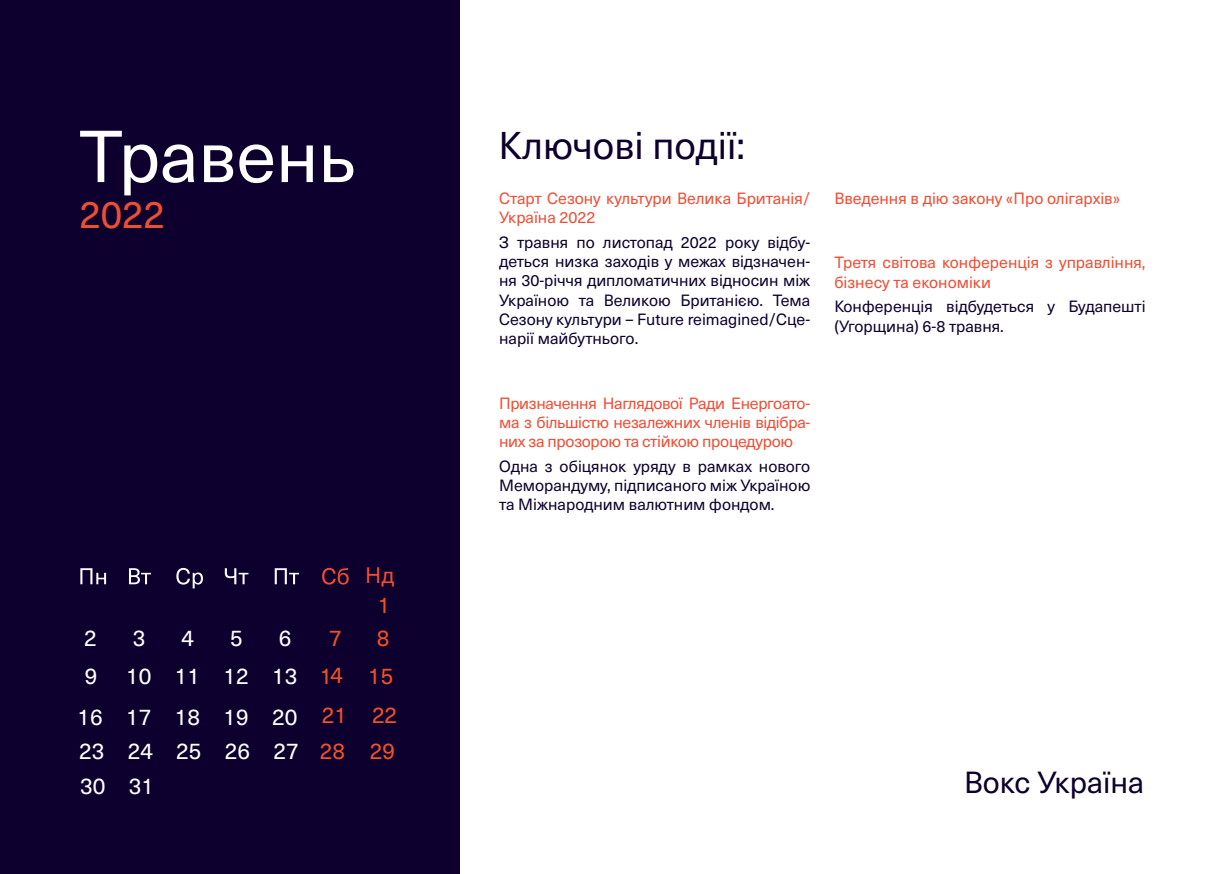
<style>
.page{position:relative;width:1225px;height:874px;background:#fff}
.page>*{position:absolute;margin:0;border:0;box-sizing:border-box;transform-origin:0 0}
.t1{font:72px "Neue Haas Unica";color:#fff}
.t2{font:38px "Neue Haas Unica";color:#0e002e}
.t3{font:38px "Neue Haas Unica";color:#ef4d34}
.t4{font:30px "Neue Haas Unica";color:#0e002e}
.t5{font:22.6px/40.2px "Neue Haas Unica";color:#fff;text-align:right}
.t6{font:22.6px "Neue Haas Unica";color:#f05029}
.t7{font:22px "Neue Haas Unica";color:#ef4d34}
.t8{font:16px/19.2px "Neue Haas Unica";color:#0e002e;text-align:justify}
.t9{font:16px/19.2px "Neue Haas Unica";color:#ef4d34}
.s1{color:#f05029}
</style>
<div class="page">
<div style="left:0;top:0;width:459px;height:873px;background:#0e002e"></div>
<svg style="left:80px;top:568px;width:26px;height:16px"></svg>
<svg style="left:129px;top:568px;width:22px;height:16px"></svg>
<svg style="left:176px;top:567px;width:27px;height:21px"></svg>
<svg style="left:225px;top:568px;width:23px;height:16px"></svg>
<svg style="left:275px;top:568px;width:24px;height:16px"></svg>
<svg style="left:322px;top:567px;width:27px;height:17px"></svg>
<p class="t1" style="left:79px;top:103px;width:278px">Травень</p>
<p class="t3" style="left:79px;top:186px;width:87px">2022</p>
<p class="t7" style="left:365px;top:559px;width:31px">Нд</p>
<h3 class="t6" style="left:378px;top:588px;width:14px">1</h3>
<h3 class="t5" style="left:84px;top:616px;width:14px">2</h3>
<h3 class="t5" style="left:133px;top:616px;width:14px">3</h3>
<h3 class="t5" style="left:181px;top:616px;width:14px">4</h3>
<h3 class="t5" style="left:230px;top:616px;width:14px">5</h3>
<h3 class="t5" style="left:279px;top:616px;width:14px">6</h3>
<h3 class="t6" style="left:329px;top:620px;width:14px">7</h3>
<h3 class="t6" style="left:377px;top:621px;width:14px">8</h3>
<h3 class="t5" style="left:85px;top:654px;width:14px">9</h3>
<h3 class="t5" style="left:78px;top:654px;width:321px">10 11 12 13 <span class="s1">14 15<br></span>16 17 18 19 20 <span class="s1">21 22</span></h3>
<h3 class="t5" style="left:79px;top:732px;width:317px;line-height:34.6px;text-align:left">23 24 25 26 27 <span class="s1">28 29<br></span>30 31</h3>
<p class="t2" style="left:498px;top:117px;width:248px">Ключові події:</p>
<p class="t9" style="left:499px;top:187px;width:313px">Старт Сезону культури Велика Британія/<br>Україна 2022</p>
<p class="t8" style="left:499px;top:231px;width:313px">З травня по листопад 2022 року відбу&shy;деться низка заходів у межах відзначен&shy;ня 30-річчя дипломатичних відносин між Україною та Великою Британією. Тема Сезону культури – Future reimagined/Сце&shy;нарії майбутнього.</p>
<p class="t9" style="left:499px;top:392px;width:313px;text-align:justify">Призначення Наглядової Ради Енергоато&shy;ма з більшістю незалежних членів відібра&shy;них за прозорою та стійкою процедурою</p>
<p class="t8" style="left:499px;top:455px;width:313px">Одна з обіцянок уряду в рамках нового Меморандуму, підписаного між Україною та Міжнародним валютним фондом.</p>
<p class="t9" style="left:834px;top:187px;width:287px">Введення в дію закону «Про олігархів»</p>
<p class="t9" style="left:834px;top:252px;width:313px">Третя світова конференція з управління, бізнесу та економіки</p>
<p class="t8" style="left:834px;top:296px;width:313px">Конференція відбудеться у Будапешті (Угорщина) 6-8 травня.</p>
<h3 class="t4" style="left:964px;top:760px;width:181px">Вокс Україна</h3>
</div>
